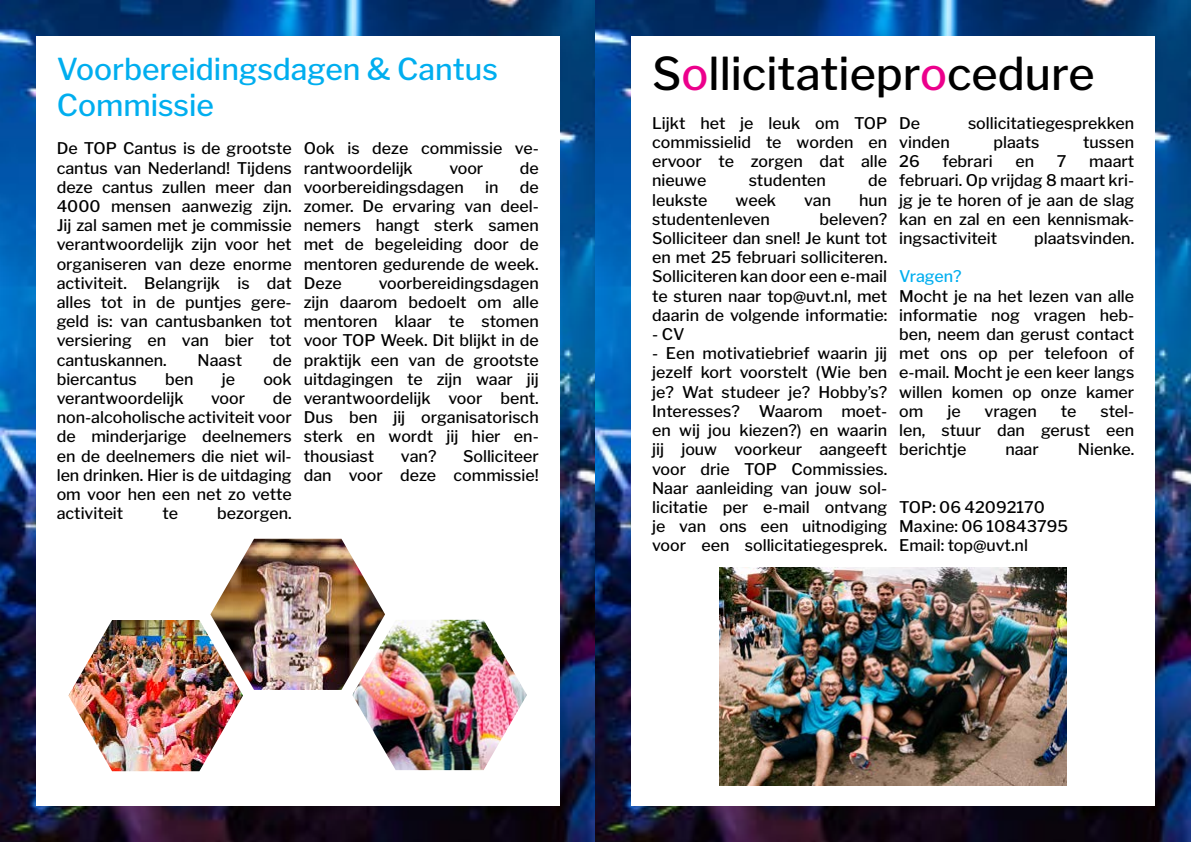
<style>
.page{position:relative;width:1191px;height:842px;background:#fff}
.page>*{position:absolute;margin:0;border:0;box-sizing:border-box;transform-origin:0 0}
.t1{font:500 45px "Libre Franklin";color:#000}
.t2{font:500 30px/36px "Libre Franklin";color:#00aeef}
.t3{font:500 16px/19.2px "Libre Franklin";color:#000;text-align:justify}
.t4{font:500 16px "Libre Franklin";letter-spacing:-.005em;color:#00aeef}
.s1{color:#ec008c}
</style>
<div class="page">
<img style="left:0;top:0;width:1191px;height:842px">
<div style="left:36px;top:36px;width:523px;height:770px;background:#fff"></div>
<div style="left:631px;top:36px;width:524px;height:770px;background:#fff"></div>
<img style="left:68px;top:620px;width:175px;height:151px">
<img style="left:210px;top:539px;width:175px;height:151px">
<img style="left:352px;top:620px;width:175px;height:150px">
<img style="left:720px;top:567px;width:346px;height:218px">
<h2 class="t2" style="left:57px;top:51px;width:443px">Voorbereidingsdagen &amp; Cantus<br>Commissie</h2>
<p class="t3" style="left:57px;top:139px;width:236px">De TOP Cantus is de grootste cantus van Nederland! Tijdens deze cantus zullen meer dan 4000 mensen aanwezig zijn.<br>Jij zal samen met je commissie verantwoordelijk zijn voor het organiseren van deze enorme activiteit. Belangrijk is dat alles tot in de puntjes gere&shy;geld is: van cantusbanken tot versiering en van bier tot cantuskannen.</p>
<p class="t3" style="left:304px;top:139px;width:236px">Ook is deze commissie ve&shy;rantwoordelijk</p>
<p class="t3" style="left:449px;top:158px;width:35px">voor</p>
<p class="t3" style="left:520px;top:158px;width:20px">de</p>
<p class="t3" style="left:304px;top:177px;width:162px">voorbereidingsdagen</p>
<p class="t3" style="left:485px;top:177px;width:15px">in</p>
<p class="t3" style="left:304px;top:177px;width:236px;text-indent:216px">de zomer. De ervaring van deel&shy;nemers hangt sterk samen met de begeleiding door de mentoren gedurende de week.<br>Deze</p>
<p class="t3" style="left:304px;top:273px;width:236px;text-indent:75px">voorbereidingsdagen zijn daarom bedoelt om alle mentoren klaar te stomen voor TOP Week. Dit blijkt in de praktijk een van de grootste uitdagingen te zijn waar jij verantwoordelijk voor bent.<br>Dus ben jij organisatorisch sterk en wordt jij hier en&shy;thousiast</p>
<p class="t3" style="left:198px;top:350px;width:46px">Naast</p>
<p class="t3" style="left:273px;top:350px;width:20px">de</p>
<p class="t3" style="left:57px;top:369px;width:81px">biercantus</p>
<p class="t3" style="left:165px;top:369px;width:30px">ben</p>
<p class="t3" style="left:222px;top:369px;width:15px">je</p>
<p class="t3" style="left:263px;top:369px;width:30px">ook</p>
<p class="t3" style="left:57px;top:389px;width:128px">verantwoordelijk</p>
<p class="t3" style="left:211px;top:389px;width:35px">voor</p>
<p class="t3" style="left:57px;top:389px;width:236px;text-indent:216px">de non-alcoholische activiteit voor de minderjarige deelnemers en de deelnemers die niet wil&shy;len drinken. Hier is de uitdaging om voor hen een net zo vette activiteit</p>
<p class="t3" style="left:304px;top:446px;width:236px;text-align:right">Solliciteer<br>dan voor deze commissie!</p>
<p class="t3" style="left:401px;top:446px;width:37px">van?</p>
<p class="t3" style="left:162px;top:504px;width:17px">te</p>
<p class="t3" style="left:217px;top:504px;width:76px">bezorgen.</p>
<h1 class="t1" style="left:652px;top:47px;width:444px">S<span class="s1">o</span>llicitatiepr<span class="s1">o</span>cedure</h1>
<p class="t3" style="left:652px;top:113px;width:236px">Lijkt het je leuk om TOP commissielid te worden en ervoor te zorgen dat alle nieuwe</p>
<p class="t3" style="left:899px;top:113px;width:23px">De</p>
<p class="t3" style="left:968px;top:113px;width:168px">sollicitatiegesprekken</p>
<p class="t3" style="left:899px;top:133px;width:52px">vinden</p>
<p class="t3" style="left:993px;top:133px;width:47px">plaats</p>
<p class="t3" style="left:1083px;top:133px;width:53px">tussen</p>
<p class="t3" style="left:899px;top:152px;width:22px">26</p>
<p class="t3" style="left:942px;top:152px;width:52px">febrari</p>
<p class="t3" style="left:1015px;top:152px;width:20px">en</p>
<p class="t3" style="left:1056px;top:152px;width:11px">7</p>
<p class="t3" style="left:899px;top:152px;width:236px;text-indent:190px">maart februari. Op vrijdag 8 maart kri&shy;jg je te horen of je aan de slag kan en zal en een kennismak&shy;ingsactiviteit</p>
<p class="t3" style="left:748px;top:171px;width:79px">studenten</p>
<p class="t3" style="left:868px;top:171px;width:20px">de</p>
<p class="t3" style="left:652px;top:190px;width:57px">leukste</p>
<p class="t3" style="left:735px;top:190px;width:42px">week</p>
<p class="t3" style="left:804px;top:190px;width:29px">van</p>
<p class="t3" style="left:859px;top:190px;width:30px">hun</p>
<p class="t3" style="left:652px;top:209px;width:119px">studentenleven</p>
<p class="t3" style="left:652px;top:209px;width:236px;text-indent:167px">beleven?<br>Solliciteer dan snel! Je kunt tot en met 25 februari solliciteren.<br>Solliciteren kan door een e-mail te sturen naar top@uvt.nl, met daarin de volgende informatie:</p>
<p class="t3" style="left:652px;top:325px;width:34px">- CV</p>
<p class="t3" style="left:652px;top:344px;width:236px">- Een motivatiebrief waarin jij jezelf kort voorstelt (Wie ben je? Wat studeer je? Hobby’s?<br>Interesses? Waarom moet&shy;en wij jou kiezen?) en waarin jij jouw voorkeur aangeeft voor drie TOP Commissies.<br>Naar aanleiding van jouw sol&shy;licitatie per e-mail ontvang je van ons een uitnodiging voor een sollicitatiegesprek.</p>
<p class="t3" style="left:1034px;top:229px;width:102px">plaatsvinden.</p>
<p class="t4" style="left:899px;top:267px;width:64px">Vragen?</p>
<p class="t3" style="left:899px;top:286px;width:236px">Mocht je na het lezen van alle informatie nog vragen heb&shy;ben, neem dan gerust contact met ons op per telefoon of e-mail. Mocht je een keer langs willen komen op onze kamer om</p>
<p class="t3" style="left:899px;top:401px;width:236px;text-indent:201px">stel&shy;len, stuur dan gerust een berichtje</p>
<p class="t3" style="left:947px;top:401px;width:15px">je</p>
<p class="t3" style="left:984px;top:401px;width:54px">vragen</p>
<p class="t3" style="left:1061px;top:401px;width:17px">te</p>
<p class="t3" style="left:1005px;top:440px;width:35px">naar</p>
<p class="t3" style="left:1078px;top:440px;width:58px">Nienke.</p>
<p class="t3" style="left:899px;top:497px;width:170px;text-align:left">TOP: 06 42092170<br>Maxine: 06 10843795<br>Email: top@uvt.nl</p>
</div>
